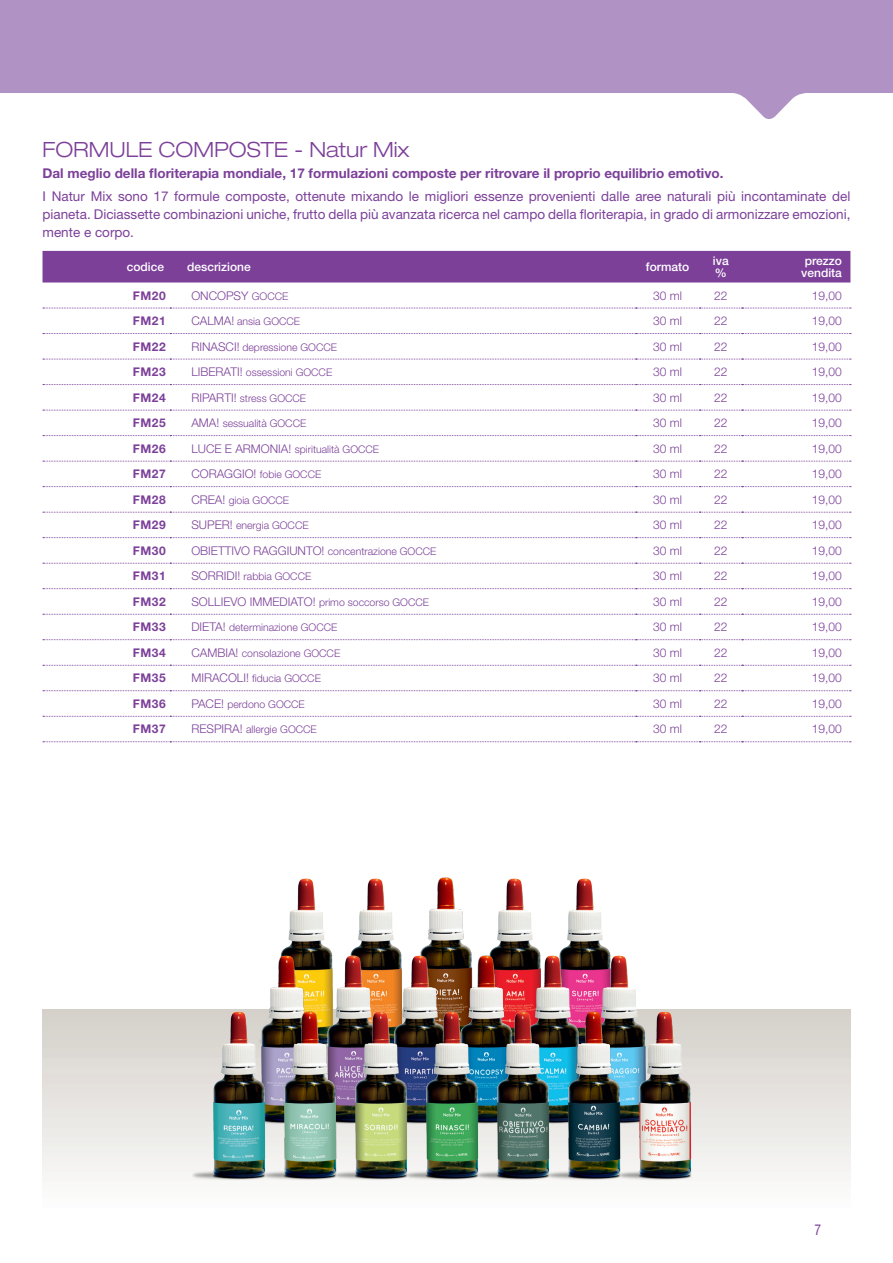
<style>
.page{position:relative;width:893px;height:1263px;background:#fff}
.page>*{position:absolute;margin:0;border:0;box-sizing:border-box;transform-origin:0 0}
.t1{font:300 expanded 21px "Helvetica Neue LT Std";color:#7c4099}
.t2{font:15px "Helvetica Neue LT Std";color:#7c4099;scale:.8 1}
.t3{font:13.5px/18px "Helvetica Neue LT Std";color:#7c4099;text-align:justify}
.t4{font:700 13.5px "Helvetica Neue LT Std";color:#7c4099}
.t5{font:300 12px "Helvetica Neue LT Std";color:#7c4099}
.t6{font:700 12px "Helvetica Neue LT Std";letter-spacing:.05em;color:#7c4099}
.t7{font:500 12px/12px "Helvetica Neue LT Std";color:#fff}
.t8{font:300 10.5px "Helvetica Neue LT Std";color:#7c4099}
.s1{font-size:10.5px}
.s2{font-size:12px}
</style>
<div class="page">
<svg style="left:0;top:0;width:893px;height:119px;fill:#b093c4"></svg>
<div style="left:43px;top:1009px;width:807px;height:203px;background:linear-gradient(to bottom,#d4cfc9,#fdfefe)"></div>
<div style="left:43px;top:251px;width:807px;height:31px;background:#7c4099"></div>
<svg style="left:43px;top:308px;width:808px;height:1px"></svg>
<svg style="left:43px;top:333px;width:808px;height:1px"></svg>
<svg style="left:43px;top:359px;width:808px;height:1px"></svg>
<svg style="left:43px;top:384px;width:808px;height:1px"></svg>
<svg style="left:43px;top:410px;width:808px;height:1px"></svg>
<svg style="left:43px;top:435px;width:808px;height:1px"></svg>
<svg style="left:43px;top:461px;width:808px;height:1px"></svg>
<svg style="left:43px;top:486px;width:808px;height:1px"></svg>
<svg style="left:43px;top:512px;width:808px;height:1px"></svg>
<svg style="left:43px;top:537px;width:808px;height:1px"></svg>
<svg style="left:43px;top:563px;width:808px;height:1px"></svg>
<svg style="left:43px;top:588px;width:808px;height:1px"></svg>
<svg style="left:43px;top:614px;width:808px;height:1px"></svg>
<svg style="left:43px;top:639px;width:808px;height:1px"></svg>
<svg style="left:43px;top:665px;width:808px;height:1px"></svg>
<svg style="left:43px;top:690px;width:808px;height:1px"></svg>
<svg style="left:43px;top:716px;width:808px;height:1px"></svg>
<svg style="left:43px;top:741px;width:808px;height:1px"></svg>
<img style="left:497px;top:878px;width:36px;height:62px">
<img style="left:358px;top:878px;width:36px;height:62px">
<img style="left:428px;top:877px;width:36px;height:63px">
<img style="left:288px;top:878px;width:37px;height:62px">
<img style="left:567px;top:878px;width:36px;height:62px">
<img style="left:336px;top:940px;width:35px;height:56px">
<img style="left:270px;top:940px;width:63px;height:56px">
<img style="left:371px;top:940px;width:66px;height:56px">
<img style="left:437px;top:940px;width:67px;height:56px">
<img style="left:504px;top:940px;width:66px;height:56px">
<img style="left:570px;top:940px;width:66px;height:56px">
<img style="left:190px;top:1009px;width:71px;height:181px">
<img style="left:571px;top:996px;width:45px;height:194px">
<img style="left:261px;top:996px;width:71px;height:194px">
<img style="left:500px;top:996px;width:71px;height:194px">
<img style="left:429px;top:996px;width:71px;height:194px">
<img style="left:616px;top:996px;width:97px;height:194px">
<img style="left:332px;top:996px;width:97px;height:194px">
<p class="t1" style="left:43px;top:137px;width:369px">FORMULE COMPOSTE - Natur Mix</p>
<p class="t4" style="left:43px;top:165px;width:682px">Dal meglio della floriterapia mondiale, 17 formulazioni composte per ritrovare il proprio equilibrio emotivo.</p>
<p class="t3" style="left:43px;top:187px;width:809px">I Natur Mix sono 17 formule composte, ottenute mixando le migliori essenze provenienti dalle aree naturali più incontaminate del pianeta. Diciassette combinazioni uniche, frutto della più avanzata ricerca nel campo della floriterapia, in grado di armonizzare emozioni, mente e corpo.</p>
<p class="t7" style="left:127px;top:261px;width:39px">codice</p>
<p class="t7" style="left:187px;top:261px;width:65px">descrizione</p>
<p class="t7" style="left:646px;top:261px;width:45px">formato</p>
<p class="t7" style="left:713px;top:255px;width:17px">iva %</p>
<p class="t7" style="left:805px;top:255px;width:39px">prezzo</p>
<p class="t7" style="left:801px;top:267px;width:42px">vendita</p>
<p class="t6" style="left:133px;top:288px;width:35px">FM20</p>
<p class="t5" style="left:191px;top:288px;width:99px">ONCOPSY <span class="s1">GOCCE</span></p>
<p class="t5" style="left:653px;top:288px;width:30px">30 ml</p>
<p class="t5" style="left:714px;top:288px;width:15px">22</p>
<p class="t5" style="left:812px;top:288px;width:32px">19,00</p>
<p class="t6" style="left:133px;top:313px;width:35px">FM21</p>
<p class="t8" style="left:191px;top:315px;width:110px"><span class="s2">CALMA!</span> ansia GOCCE</p>
<p class="t5" style="left:653px;top:313px;width:30px">30 ml</p>
<p class="t5" style="left:714px;top:313px;width:15px">22</p>
<p class="t5" style="left:812px;top:313px;width:32px">19,00</p>
<p class="t6" style="left:133px;top:339px;width:35px">FM22</p>
<p class="t8" style="left:191px;top:340px;width:147px"><span class="s2">RINASCI!</span> depressione GOCCE</p>
<p class="t5" style="left:653px;top:339px;width:30px">30 ml</p>
<p class="t5" style="left:714px;top:339px;width:15px">22</p>
<p class="t5" style="left:812px;top:339px;width:32px">19,00</p>
<p class="t6" style="left:133px;top:364px;width:35px">FM23</p>
<p class="t8" style="left:191px;top:366px;width:142px"><span class="s2">LIBERATI!</span> ossessioni GOCCE</p>
<p class="t5" style="left:653px;top:364px;width:30px">30 ml</p>
<p class="t5" style="left:714px;top:364px;width:15px">22</p>
<p class="t5" style="left:812px;top:364px;width:32px">19,00</p>
<p class="t6" style="left:133px;top:390px;width:35px">FM24</p>
<p class="t8" style="left:191px;top:391px;width:116px"><span class="s2">RIPARTI!</span> stress GOCCE</p>
<p class="t5" style="left:653px;top:390px;width:30px">30 ml</p>
<p class="t5" style="left:714px;top:390px;width:15px">22</p>
<p class="t5" style="left:812px;top:390px;width:32px">19,00</p>
<p class="t6" style="left:133px;top:415px;width:35px">FM25</p>
<p class="t8" style="left:191px;top:417px;width:116px"><span class="s2">AMA!</span> sessualità GOCCE</p>
<p class="t5" style="left:653px;top:415px;width:30px">30 ml</p>
<p class="t5" style="left:714px;top:415px;width:15px">22</p>
<p class="t5" style="left:812px;top:415px;width:32px">19,00</p>
<p class="t6" style="left:133px;top:441px;width:35px">FM26</p>
<p class="t8" style="left:191px;top:442px;width:189px"><span class="s2">LUCE E ARMONIA!</span> spiritualità GOCCE</p>
<p class="t5" style="left:653px;top:441px;width:30px">30 ml</p>
<p class="t5" style="left:714px;top:441px;width:15px">22</p>
<p class="t5" style="left:812px;top:441px;width:32px">19,00</p>
<p class="t6" style="left:133px;top:466px;width:35px">FM27</p>
<p class="t8" style="left:191px;top:468px;width:131px"><span class="s2">CORAGGIO!</span> fobie GOCCE</p>
<p class="t5" style="left:653px;top:467px;width:30px">30 ml</p>
<p class="t5" style="left:714px;top:467px;width:15px">22</p>
<p class="t5" style="left:812px;top:467px;width:32px">19,00</p>
<p class="t6" style="left:133px;top:492px;width:35px">FM28</p>
<p class="t8" style="left:191px;top:493px;width:99px"><span class="s2">CREA!</span> gioia GOCCE</p>
<p class="t5" style="left:653px;top:492px;width:30px">30 ml</p>
<p class="t5" style="left:714px;top:492px;width:15px">22</p>
<p class="t5" style="left:812px;top:492px;width:32px">19,00</p>
<p class="t6" style="left:133px;top:517px;width:35px">FM29</p>
<p class="t8" style="left:191px;top:519px;width:119px"><span class="s2">SUPER!</span> energia GOCCE</p>
<p class="t5" style="left:653px;top:518px;width:30px">30 ml</p>
<p class="t5" style="left:714px;top:518px;width:15px">22</p>
<p class="t5" style="left:812px;top:518px;width:32px">19,00</p>
<p class="t6" style="left:133px;top:543px;width:35px">FM30</p>
<p class="t5" style="left:191px;top:543px;width:247px">OBIETTIVO RAGGIUNTO! <span class="s1">concentrazione GOCCE</span></p>
<p class="t5" style="left:653px;top:543px;width:30px">30 ml</p>
<p class="t5" style="left:714px;top:543px;width:15px">22</p>
<p class="t5" style="left:812px;top:543px;width:32px">19,00</p>
<p class="t6" style="left:133px;top:568px;width:35px">FM31</p>
<p class="t8" style="left:191px;top:570px;width:121px"><span class="s2">SORRIDI!</span> rabbia GOCCE</p>
<p class="t5" style="left:653px;top:569px;width:30px">30 ml</p>
<p class="t5" style="left:714px;top:569px;width:15px">22</p>
<p class="t5" style="left:812px;top:569px;width:32px">19,00</p>
<p class="t6" style="left:133px;top:594px;width:35px">FM32</p>
<p class="t5" style="left:191px;top:594px;width:239px">SOLLIEVO IMMEDIATO! <span class="s1">primo soccorso GOCCE</span></p>
<p class="t5" style="left:653px;top:594px;width:30px">30 ml</p>
<p class="t5" style="left:714px;top:594px;width:15px">22</p>
<p class="t5" style="left:812px;top:594px;width:32px">19,00</p>
<p class="t6" style="left:133px;top:619px;width:35px">FM33</p>
<p class="t8" style="left:191px;top:621px;width:147px"><span class="s2">DIETA!</span> determinazione GOCCE</p>
<p class="t5" style="left:653px;top:620px;width:30px">30 ml</p>
<p class="t5" style="left:714px;top:620px;width:15px">22</p>
<p class="t5" style="left:812px;top:620px;width:32px">19,00</p>
<p class="t6" style="left:133px;top:645px;width:35px">FM34</p>
<p class="t8" style="left:191px;top:647px;width:150px"><span class="s2">CAMBIA!</span> consolazione GOCCE</p>
<p class="t5" style="left:653px;top:645px;width:30px">30 ml</p>
<p class="t5" style="left:714px;top:645px;width:15px">22</p>
<p class="t5" style="left:812px;top:645px;width:32px">19,00</p>
<p class="t6" style="left:133px;top:671px;width:35px">FM35</p>
<p class="t8" style="left:191px;top:672px;width:131px"><span class="s2">MIRACOLI!</span> fiducia GOCCE</p>
<p class="t5" style="left:653px;top:671px;width:30px">30 ml</p>
<p class="t5" style="left:714px;top:671px;width:15px">22</p>
<p class="t5" style="left:812px;top:671px;width:32px">19,00</p>
<p class="t6" style="left:133px;top:696px;width:35px">FM36</p>
<p class="t8" style="left:191px;top:698px;width:115px"><span class="s2">PACE!</span> perdono GOCCE</p>
<p class="t5" style="left:653px;top:696px;width:30px">30 ml</p>
<p class="t5" style="left:714px;top:696px;width:15px">22</p>
<p class="t5" style="left:812px;top:696px;width:32px">19,00</p>
<p class="t6" style="left:133px;top:722px;width:35px">FM37</p>
<p class="t8" style="left:191px;top:723px;width:127px"><span class="s2">RESPIRA!</span> allergie GOCCE</p>
<p class="t5" style="left:653px;top:722px;width:30px">30 ml</p>
<p class="t5" style="left:714px;top:722px;width:15px">22</p>
<p class="t5" style="left:812px;top:722px;width:32px">19,00</p>
<h2 class="t2" style="left:814px;top:1221px;width:10px">7</h2>
</div>
